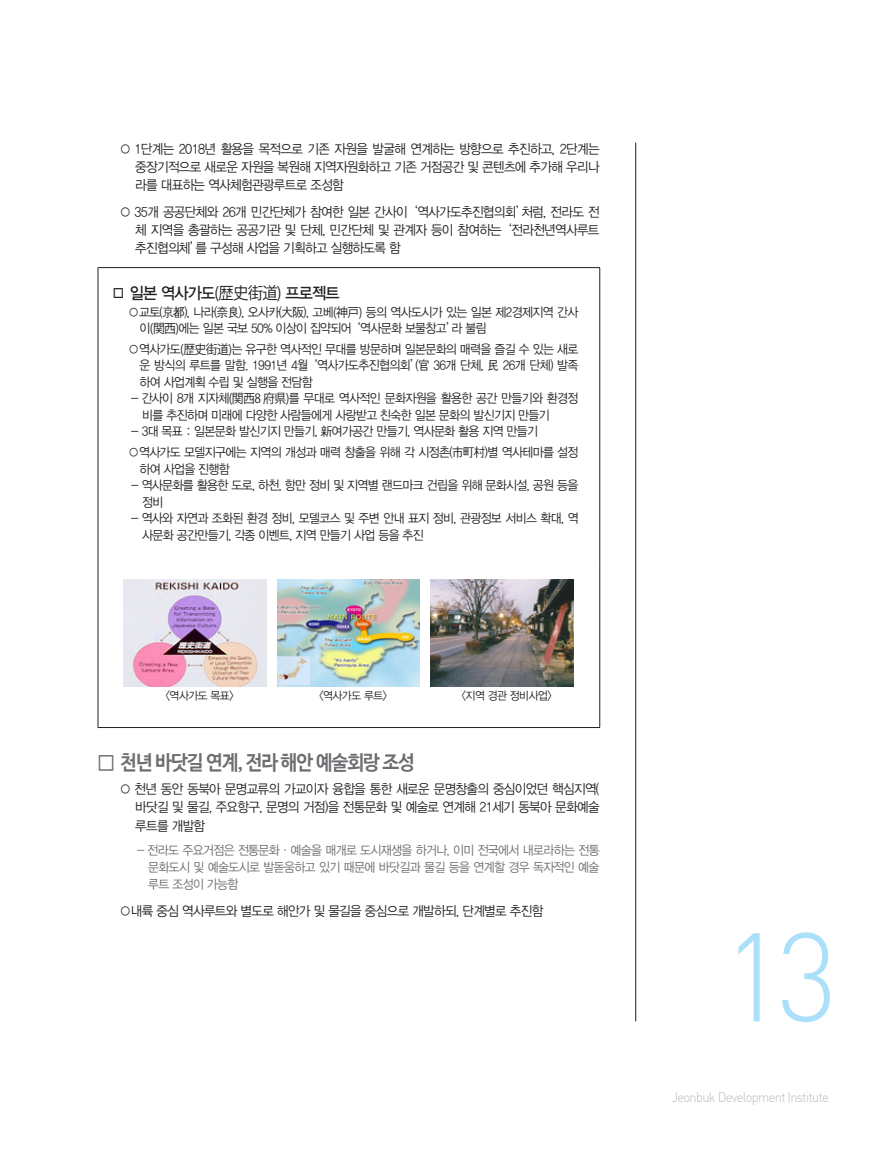
<style>
.page{position:relative;width:893px;height:1149px;background:#fff}
.page>*{position:absolute;margin:0;border:0;box-sizing:border-box;transform-origin:0 0}
.t1{font:123.6px "Dinlig";color:#aae0f9;scale:.95 1}
.t2{font:700 20.25px "Nanum Barun Gothic";letter-spacing:-.05em;color:#6c6d70;scale:.93 1}
.t3{font:16.5px "YDIYGO330";letter-spacing:-.05em;color:#231f20;scale:.93 1}
.t4{font:13.5px/18px "YDIYGO320";letter-spacing:-.05em;color:#231f20;text-align:justify;scale:.93 1}
.t5{font:13.5px "Dinlig";letter-spacing:-.05em;color:#bcbdc0;scale:.95 1}
.t6{font:12.75px/16.5px "YDIYGO320";letter-spacing:-.05em;color:#231f20;scale:.93 1}
.t7{font:12.75px/17.1px "YDIYGO320";letter-spacing:-.05em;color:#6c6d70;text-align:justify;scale:.93 1}
.t8{font:11.25px "YDIYGO320";letter-spacing:-.04em;color:#231f20;scale:.95 1}
.s1{font-family:"Koz Go Pr 6 N"}
.s2{font-family:"Koz Go Pro"}
</style>
<div class="page">
<hr style="left:635px;top:142px;width:1px;height:878px;background:#231f20">
<hr style="left:98px;top:267px;width:502px;height:1px;background:#231f20">
<hr style="left:98px;top:727px;width:502px;height:1px;background:#231f20">
<hr style="left:98px;top:268px;width:1px;height:294px;background:#231f20">
<hr style="left:98px;top:562px;width:1px;height:165px;background:#231f20">
<hr style="left:599px;top:268px;width:1px;height:294px;background:#231f20">
<hr style="left:599px;top:562px;width:1px;height:165px;background:#231f20">
<img style="left:124px;top:579px;width:142px;height:107px">
<img style="left:277px;top:579px;width:143px;height:107px">
<img style="left:431px;top:579px;width:142px;height:107px">
<p class="t4" style="left:135px;top:140px;width:501px;text-indent:-16px">○ 1단계는 2018년 활용을 목적으로 기존 자원을 발굴해 연계하는 방향으로 추진하고, 2단계는 중장기적으로 새로운 자원을 복원해 지역자원화하고 기존 거점공간 및 콘텐츠에 추가해 우리나 라를 대표하는 역사체험관광루트로 조성함</p>
<p class="t4" style="left:135px;top:203px;width:501px;text-indent:-16px">○ 35개 공공단체와 26개 민간단체가 참여한 일본 간사이 ‘역사가도추진협의회’처럼, 전라도 전 체 지역을 총괄하는 공공기관 및 단체, 민간단체 및 관계자 등이 참여하는 ‘전라천년역사루트 추진협의체’를 구성해 사업을 기획하고 실행하도록 함</p>
<p class="t3" style="left:111px;top:284px;width:248px">□ 일본 역사가도<span class="s1">(歴史街道)</span> 프로젝트</p>
<p class="t6" style="left:140px;top:303px;width:473px;text-indent:-12px">○교토(京都), 나라(奈良), 오사카(大阪), 고베<span class="s2">(神戸)</span> 등의 역사도시가 있는 일본 제2경제지역 간사 이<span class="s2">(関西)</span>에는 일본 국보 50% 이상이 집약되어 ‘역사문화 보물창고’라 불림</p>
<p class="t6" style="left:140px;top:341px;width:473px;text-align:justify;text-indent:-12px">○역사가도<span class="s2">(歴史街道)</span>는 유구한 역사적인 무대를 방문하며 일본문화의 매력을 즐길 수 있는 새로 운 방식의 루트를 말함. 1991년 4월 ‘역사가도추진협의회’(官 36개 단체, 民 26개 단체) 발족 하여 사업계획 수립 및 실행을 전담함</p>
<p class="t6" style="left:142px;top:390px;width:471px;text-indent:-11px">- 간사이 8개 지자체<span class="s2">(関西8 府県)</span>를 무대로 역사적인 문화자원을 활용한 공간 만들기와 환경정 비를 추진하며 미래에 다양한 사람들에게 사랑받고 친숙한 일본 문화의 발신기지 만들기</p>
<p class="t6" style="left:131px;top:423px;width:439px">- 3대 목표 : 일본문화 발신기지 만들기, 新여가공간 만들기, 역사문화 활용 지역 만들기</p>
<p class="t6" style="left:140px;top:444px;width:473px;text-indent:-12px">○역사가도 모델지구에는 지역의 개성과 매력 창출을 위해 각 시정촌(市町村)별 역사테마를 설정 하여 사업을 진행함</p>
<p class="t6" style="left:142px;top:477px;width:470px;text-indent:-11px">- 역사문화를 활용한 도로, 하천, 항만 정비 및 지역별 랜드마크 건립을 위해 문화시설, 공원 등을 정비</p>
<p class="t6" style="left:142px;top:510px;width:471px;text-indent:-11px">- 역사와 자연과 조화된 환경 정비, 모델코스 및 주변 안내 표지 정비, 관광정보 서비스 확대, 역 사문화 공간만들기, 각종 이벤트, 지역 만들기 사업 등을 추진</p>
<p class="t8" style="left:166px;top:689px;width:73px">&lt;역사가도 목표&gt;</p>
<p class="t8" style="left:319px;top:689px;width:73px">&lt;역사가도 루트&gt;</p>
<p class="t8" style="left:462px;top:689px;width:97px">&lt;지역 경관 정비사업&gt;</p>
<p class="t2" style="left:98px;top:752px;width:343px">□ 천년 바닷길 연계, 전라 해안 예술회랑 조성</p>
<p class="t4" style="left:135px;top:779px;width:501px;text-indent:-16px">○ 천년 동안 동북아 문명교류의 가교이자 융합을 통한 새로운 문명창출의 중심이었던 핵심지역( 바닷길 및 물길, 주요항구, 문명의 거점)을 전통문화 및 예술로 연계해 21세기 동북아 문화예술 루트를 개발함</p>
<p class="t7" style="left:148px;top:841px;width:487px;text-indent:-11px">- 전라도 주요거점은 전통문화·예술을 매개로 도시재생을 하거나, 이미 전국에서 내로라하는 전통 문화도시 및 예술도시로 발돋움하고 있기 때문에 바닷길과 물길 등을 연계할 경우 독자적인 예술 루트 조성이 가능함</p>
<p class="t4" style="left:119px;top:902px;width:458px">○내륙 중심 역사루트와 별도로 해안가 및 물길을 중심으로 개발하되, 단계별로 추진함</p>
<h1 class="t1" style="left:723px;top:900px;width:122px">13</h1>
<p class="t5" style="left:672px;top:1088px;width:167px">Jeonbuk Development Institute</p>
</div>
